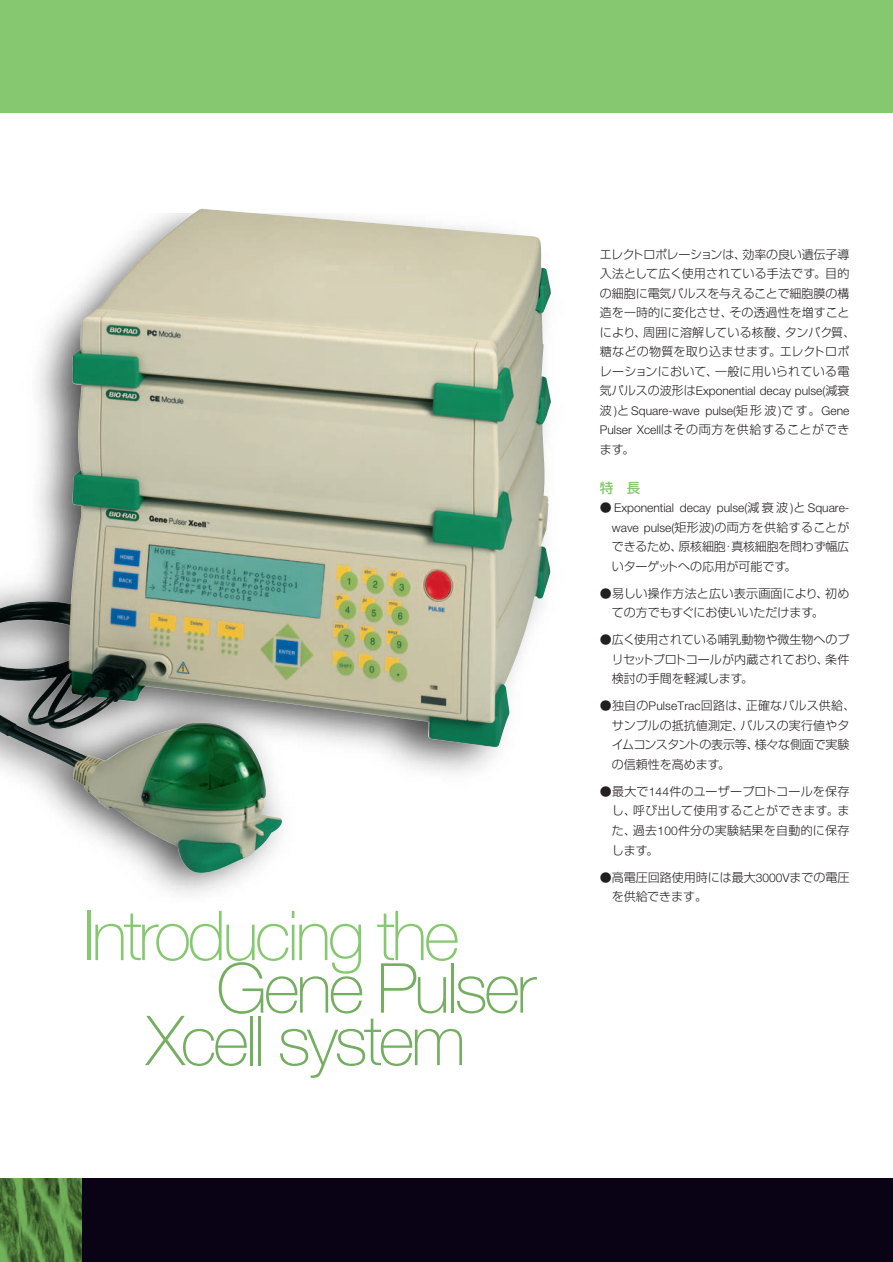
<style>
.page{position:relative;width:893px;height:1262px;background:#fff}
.page>*{position:absolute;margin:0;border:0;box-sizing:border-box;transform-origin:0 0}
.t1{font:100 69px/52.5px "Helvetica Neue";letter-spacing:-.05em;color:#74ae60}
.t2{font:100 69px "Helvetica Neue";letter-spacing:-.05em;color:#85c86f}
.t3{font:500 13.5px "Shin Go";color:#85c86f}
.t4{font:300 12px/19.5px "Shin Go";color:#231f20}
.t5{font:300 12px/19.5px "Helvetica Neue";color:#231f20}
.t6{font:300 12px/19.5px "Shin Go";letter-spacing:.05em;color:#231f20}
.s1{font-family:"Shin Go"}
.s2{font-family:"Helvetica Neue"}
</style>
<div class="page">
<img style="left:0;top:209px;width:551px;height:675px">
<div style="left:82px;top:1178px;width:810px;height:83px;background:#0a0215"></div>
<img style="left:0;top:1178px;width:82px;height:83px">
<div style="left:0;top:0;width:892px;height:113px;background:#85c86f"></div>
<h1 class="t2" style="left:83px;top:910px;width:378px">Introducing the</h1>
<h1 class="t1" style="left:146px;top:968px;width:391px;text-indent:70px">Gene Pulser<br>Xcell system</h1>
<p class="t4" style="left:600px;top:246px;width:257px">エレクトロポレーションは、効率の良い遺伝子導入法として広く使用されている手法です。目的の細胞に電気パルスを与えることで細胞膜の構造を一時的に変化させ、その透過性を増すことにより、周囲に溶解している核酸、タンパク質、糖などの物質を取り込ませます。エレクトロポレーションにおいて、一般に用いられている電</p>
<p class="t5" style="left:600px;top:382px;width:251px"><span class="s1">気パルスの波形は</span>Exponential decay pulse(<span class="s1">減衰波</span> )<span class="s1">と</span> Square-wave pulse(<span class="s1">矩形波</span> )<span class="s1">です。</span>Gene</p>
<p class="t6" style="left:600px;top:422px;width:251px"><span class="s2">Pulser Xcell</span>はその両方を供給することができます。</p>
<p class="t3" style="left:600px;top:483px;width:42px">特　長</p>
<p class="t5" style="left:600px;top:499px;width:251px"><span class="s1">●</span> Exponential decay pulse(<span class="s1">減衰波</span> )<span class="s1">と</span> Square-</p>
<p class="t4" style="left:612px;top:519px;width:239px;text-align:justify"><span class="s2">wave pulse(</span>矩形波<span class="s2">)</span>の両方を供給することができるため、原核細胞･真核細胞を問わず幅広いターゲットへの応用が可能です。</p>
<p class="t4" style="left:612px;top:585px;width:239px;text-indent:-12px">●易しい操作方法と広い表示画面により、初めての方でもすぐにお使いいただけます。</p>
<p class="t4" style="left:612px;top:632px;width:239px;text-align:justify;text-indent:-12px">●広く使用されている哺乳動物や微生物へのプリセットプロトコールが内蔵されており、条件検討の手間を軽減します。</p>
<p class="t4" style="left:612px;top:698px;width:245px;text-indent:-12px">●独自の<span class="s2">PulseTrac</span>回路は、正確なパルス供給、サンプルの抵抗値測定、パルスの実行値やタイムコンスタントの表示等、様々な側面で実験の信頼性を高めます。</p>
<p class="t4" style="left:612px;top:783px;width:239px;text-align:justify;text-indent:-12px">●最大で<span class="s2">144</span>件のユーザープロトコールを保存し、呼び出して使用することができます。また、過去<span class="s2">100</span>件分の実験結果を自動的に保存します。</p>
<p class="t4" style="left:612px;top:869px;width:239px;text-indent:-12px">●高電圧回路使用時には最大<span class="s2">3000V</span>までの電圧を供給できます。</p>
</div>
